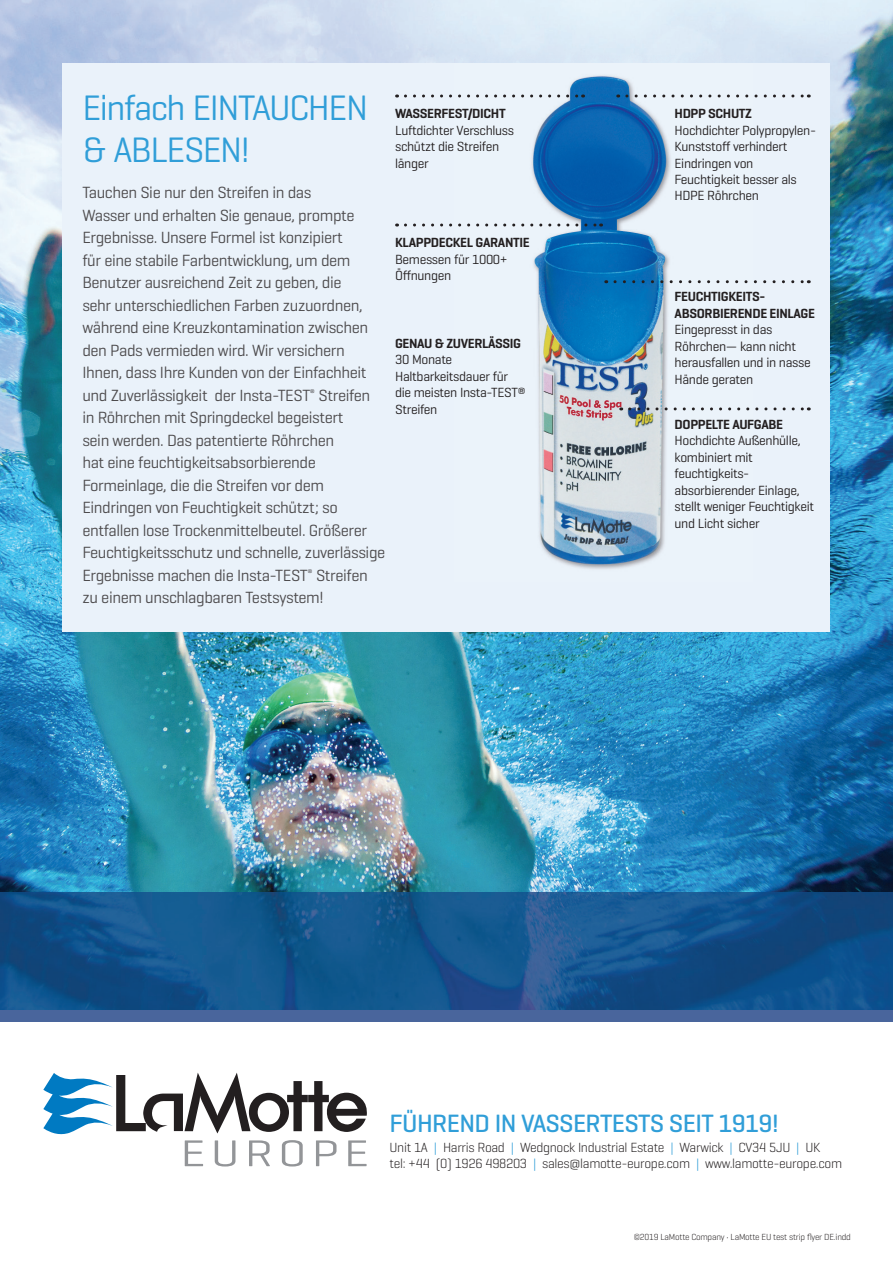
<style>
.page{position:relative;width:893px;height:1263px;background:#fff}
.page>*{position:absolute;margin:0;border:0;box-sizing:border-box;transform-origin:0 0}
.t1{font:36px/42px "Geogrotesque";letter-spacing:-.04em;color:#309ed8}
.t2{font:500 25.5px "Geogrotesque";letter-spacing:-.025em;color:#309ed8}
.t3{font:16.5px/22.5px "Geogrotesque";letter-spacing:-.025em;color:#4d4b4d}
.t4{font:13.5px/16.5px "Geogrotesque";letter-spacing:-.025em;color:#231f20}
.t5{font:300 13.5px/16.5px "Geogrotesque";letter-spacing:-.025em;color:#231f20}
.t6{font:600 13.5px/16.5px "Geogrotesque";letter-spacing:-.025em;color:#231f20}
.t7{font:300 9px "Geogrotesque";letter-spacing:-.025em;color:#231f20}
.s1{color:#309ed8}
</style>
<div class="page">
<img style="left:0;top:0;width:893px;height:104px">
<img style="left:0;top:104px;width:104px;height:788px">
<img style="left:789px;top:104px;width:104px;height:788px">
<img style="left:104px;top:631px;width:685px;height:261px">
<div style="left:0;top:1010px;width:893px;height:12px;background:#49659c"></div>
<img style="left:0;top:892px;width:893px;height:118px">
<svg style="left:43px;top:1073px;width:324px;height:93px"></svg>
<div style="left:62px;top:63px;width:768px;height:568px;background:#eaf2fa"></div>
<img style="left:455px;top:55px;width:297px;height:514px">
<svg style="left:405px;top:95px;width:179px;height:3px"></svg>
<svg style="left:405px;top:224px;width:197px;height:3px"></svg>
<svg style="left:615px;top:280px;width:194px;height:3px"></svg>
<svg style="left:630px;top:407px;width:179px;height:3px"></svg>
<svg style="left:627px;top:95px;width:182px;height:3px"></svg>
<h1 class="t1" style="left:82px;top:86px;width:287px">Einfach EINTAUCHEN &amp; ABLESEN!</h1>
<p class="t3" style="left:82px;top:181px;width:304px">Tauchen Sie nur den Streifen in das<br>Wasser und erhalten Sie genaue, prompte Ergebnisse. Unsere Formel ist konzipiert<br>für eine stabile Farbentwicklung, um dem Benutzer ausreichend Zeit zu geben, die<br>sehr unterschiedlichen Farben zuzuordnen, während eine Kreuzkontamination zwischen den Pads vermieden wird. Wir versichern Ihnen, dass Ihre Kunden von der Einfachheit und Zuverlässigkeit der Insta-TEST<sup>®</sup> Streifen in Röhrchen mit Springdeckel begeistert<br>sein werden. Das patentierte Röhrchen<br>hat eine feuchtigkeitsabsorbierende Formeinlage, die die Streifen vor dem Eindringen von Feuchtigkeit schützt; so entfallen lose Trockenmittelbeutel. Größerer Feuchtigkeitsschutz und schnelle, zuverlässige Ergebnisse machen die Insta-TEST<sup>®</sup> Streifen zu einem unschlagbaren Testsystem!</p>
<p class="t6" style="left:395px;top:105px;width:112px">WASSERFEST/DICHT</p>
<p class="t4" style="left:395px;top:121px;width:121px">Luftdichter Verschluss schützt die Streifen länger</p>
<p class="t6" style="left:395px;top:234px;width:136px">KLAPPDECKEL GARANTIE</p>
<p class="t4" style="left:395px;top:250px;width:114px">Bemessen für 1000+<br>Öffnungen</p>
<p class="t6" style="left:395px;top:335px;width:128px">GENAU &amp; ZUVERLÄSSIG</p>
<p class="t4" style="left:395px;top:351px;width:132px">30 Monate<br>Haltbarkeitsdauer für die meisten Insta-TEST®<br>Streifen</p>
<p class="t6" style="left:674px;top:105px;width:79px">HDPP SCHUTZ</p>
<p class="t4" style="left:674px;top:121px;width:143px">Hochdichter Polypropylen-<br>Kunststoff verhindert<br>Eindringen von<br>Feuchtigkeit besser als<br>HDPE Röhrchen</p>
<p class="t6" style="left:674px;top:288px;width:142px">FEUCHTIGKEITS-<br>ABSORBIERENDE EINLAGE</p>
<p class="t4" style="left:674px;top:321px;width:138px">Eingepresst in das<br>Röhrchen— kann nicht herausfallen und in nasse<br>Hände geraten</p>
<p class="t6" style="left:674px;top:416px;width:110px">DOPPELTE AUFGABE</p>
<p class="t4" style="left:674px;top:432px;width:141px">Hochdichte Außenhülle, kombiniert mit feuchtigkeits&shy;absorbierender Einlage, stellt weniger Feuchtigkeit und Licht sicher</p>
<h2 class="t2" style="left:390px;top:1108px;width:391px">FÜHREND IN VASSERTESTS SEIT 1919!</h2>
<p class="t5" style="left:390px;top:1138px;width:454px">Unit 1A <span class="s1">|</span> Harris Road <span class="s1">|</span> Wedgnock Industrial Estate <span class="s1">|</span> Warwick <span class="s1">|</span> CV34 5JU <span class="s1">|</span> UK<br>tel: +44 (0) 1926 498203 <span class="s1">|</span> sales@lamotte-europe.com <span class="s1">|</span> www.lamotte-europe.com</p>
<p class="t7" style="left:634px;top:1231px;width:219px">©2019 LaMotte Company • LaMotte EU test strip flyer DE.indd</p>
</div>
